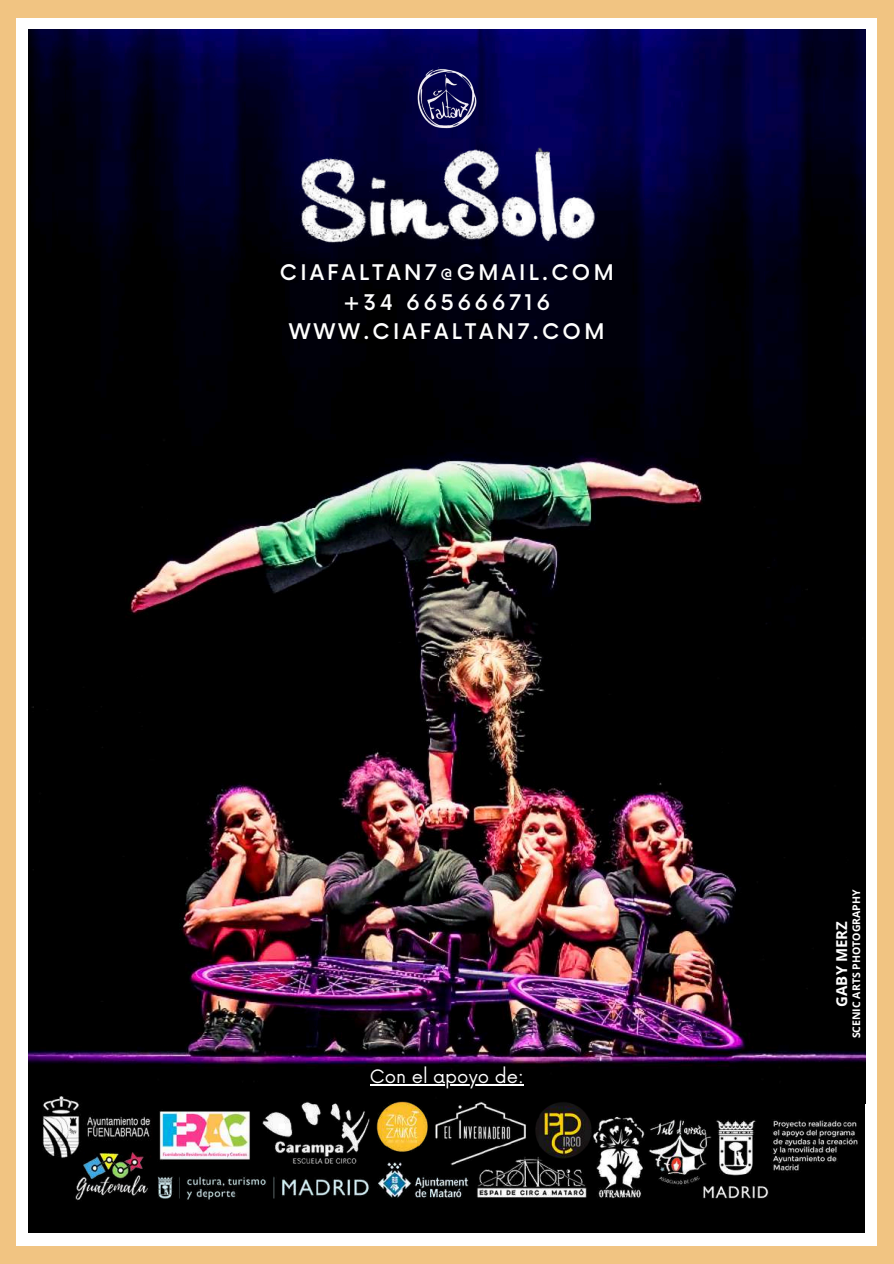
<style>
.page{position:relative;width:894px;height:1264px;background:#fff}
.page>*{position:absolute;margin:0;border:0;box-sizing:border-box;transform-origin:0 0}
.t1{font:500 21px/29.2px "Now";letter-spacing:.16em;color:#fff;text-align:center}
.t2{font:18px "Now";color:#fff}
.t3{font:700 15px "Open Sans";color:#fff}
.t4{font:700 10.5px "Open Sans";color:#fff}
</style>
<div class="page">
<div style="left:0;top:0;width:893px;height:1263px;background:#f1c482"></div>
<div style="left:17px;top:18px;width:859px;height:1227px;background:#fff"></div>
<div style="left:28px;top:1059px;width:836px;height:173px;background:#000"></div>
<img style="left:28px;top:30px;width:836px;height:1036px">
<img style="left:417px;top:67px;width:59px;height:62px">
<img style="left:287px;top:134px;width:319px;height:123px">
<img style="left:42px;top:1084px;width:816px;height:117px">
<hr style="left:370px;top:1084px;width:153px;height:1px;background:#fff">
<p class="t1" style="left:280px;top:259px;width:335px">CIAFALTAN7@GMAIL.COM +34 665666716<br>WWW.CIAFALTAN7.COM</p>
<p class="t2" style="left:370px;top:1066px;width:155px">Con el apoyo de:</p>
<p class="t4" style="left:848px;top:1038px;width:150px;rotate:-90deg">SCENIC ARTS PHOTOGRAPHY</p>
<p class="t3" style="left:830px;top:1006px;width:87px;rotate:-90deg">GABY MERZ</p>
</div>
